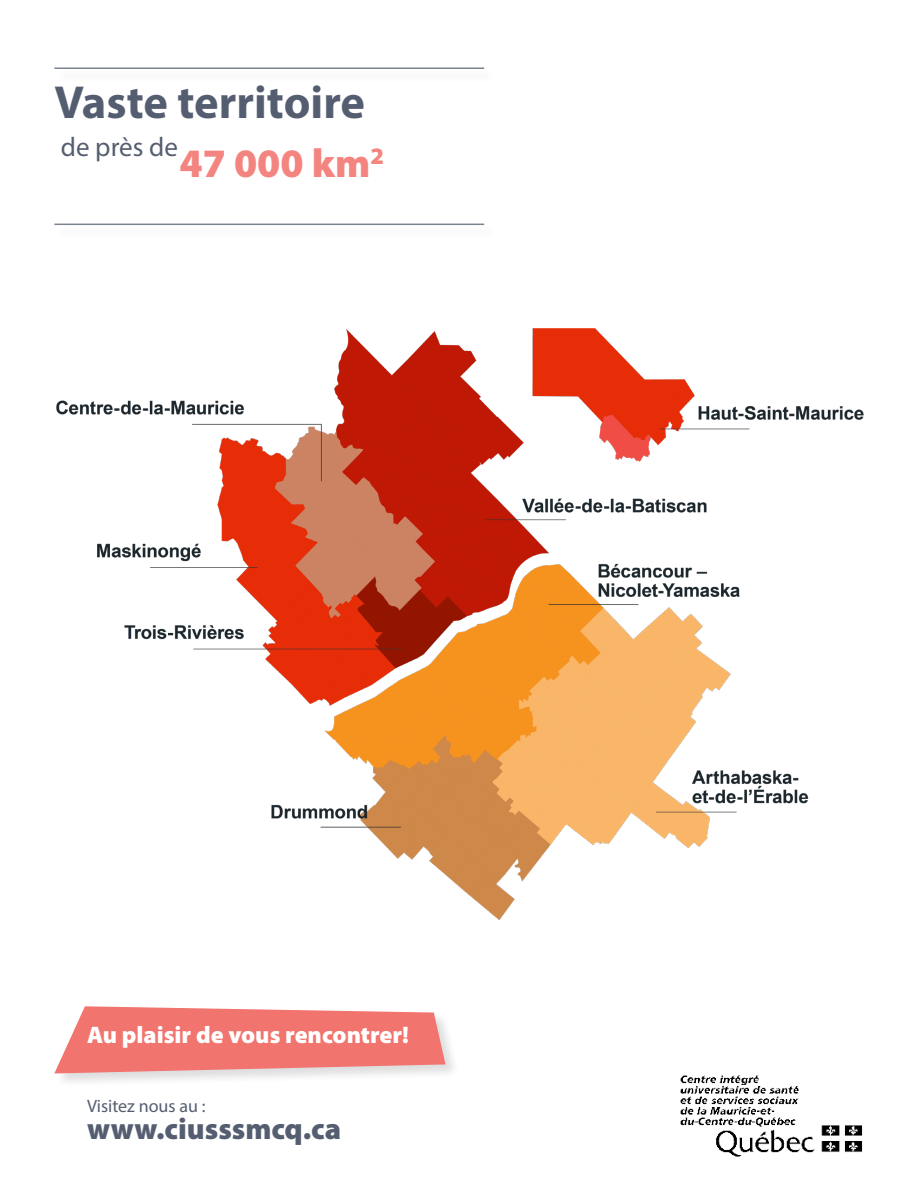
<style>
.page{position:relative;width:918px;height:1188px;background:#fff}
.page>*{position:absolute;margin:0;border:0;box-sizing:border-box;transform-origin:0 0}
.t1{font:700 46.5px "Myriad Pro";color:#555e71}
.t2{font:900 40.5px "Myriad Pro";color:#f4847f}
.t3{font:900 30px "Myriad Pro";color:#555e71}
.t4{font:27px "Myriad Pro";color:#555e71}
.t5{font:900 24px "Myriad Pro";color:#fff}
.t6{font:18px "Myriad Pro";color:#555e71}
</style>
<div class="page">
<div style="left:54px;top:1005px;width:406px;height:83px;background:#231f20;opacity:.2"></div>
<svg style="left:54px;top:1006px;width:392px;height:67px"></svg>
<img style="left:680px;top:1075px;width:183px;height:82px">
<img style="left:56px;top:328px;width:808px;height:592px">
<div style="left:54px;top:66px;width:444px;height:18px;background:#231f20;opacity:.2"></div>
<hr style="left:54px;top:68px;width:430px;height:1px;background:#555e71">
<div style="left:54px;top:222px;width:444px;height:18px;background:#231f20;opacity:.2"></div>
<hr style="left:54px;top:224px;width:430px;height:1px;background:#555e71">
<div style="left:40px;top:582px;width:29px;height:66px;background:#fff"></div>
<p class="t1" style="left:54px;top:72px;width:312px">Vaste territoire</p>
<p class="t4" style="left:61px;top:131px;width:119px">de près de</p>
<p class="t2" style="left:180px;top:137px;width:206px">47 000 km<sup>2</sup></p>
<p class="t5" style="left:87px;top:1019px;width:323px">Au plaisir de vous rencontrer!</p>
<p class="t6" style="left:87px;top:1095px;width:120px">Visitez nous au :</p>
<p class="t3" style="left:87px;top:1109px;width:256px">www.ciusssmcq.ca</p>
</div>
